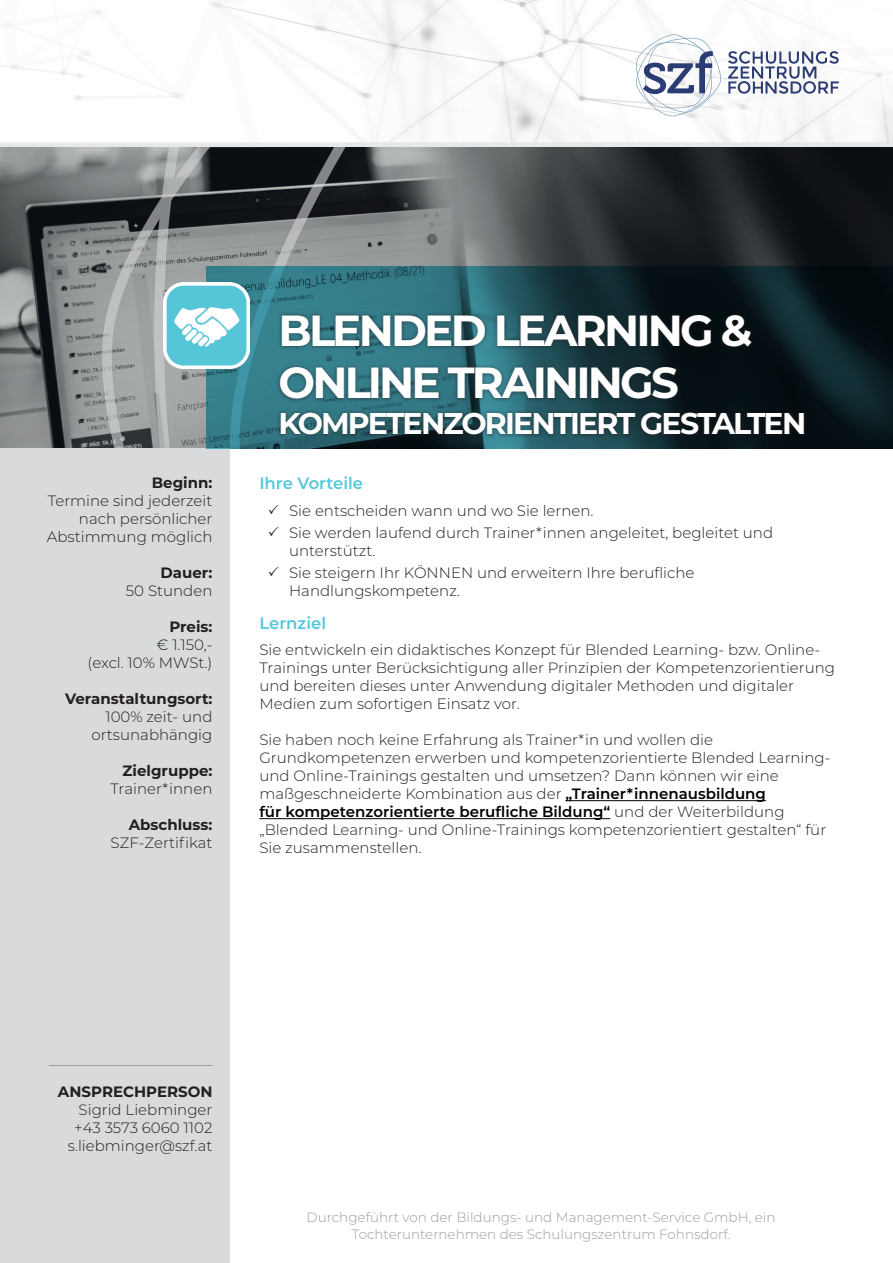
<style>
.page{position:relative;width:893px;height:1263px;background:#fff}
.page>*{position:absolute;margin:0;border:0;box-sizing:border-box;transform-origin:0 0}
.t1{font:700 43.5px/52.2px "Montserrat";letter-spacing:-.065em;color:#fff}
.t2{font:700 30px "Montserrat";letter-spacing:-.06em;color:#fff}
.t3{font:600 16.5px "Montserrat";color:#56c7db}
.t4{font:300 15px/18px "Montserrat";color:#231f20}
.t5{font:700 15px "Montserrat";color:#231f20}
.t6{font:300 13.5px/16.5px "Montserrat";color:#9b9da0;text-align:center}
.s1{font-weight:600;color:#000001}
</style>
<div class="page">
<img style="left:0;top:10px;width:98px;height:438px">
<svg style="left:98px;top:1px;width:129px;height:447px"></svg>
<svg style="left:227px;top:0;width:666px;height:266px"></svg>
<hr style="left:565px;top:800px;width:201px;height:1px;background:#000001">
<hr style="left:259px;top:818px;width:351px;height:1px;background:#000001">
<div style="left:0;top:448px;width:230px;height:815px;background:#d9dadc"></div>
<svg style="left:728px;top:51px;width:111px;height:43px"></svg>
<svg style="left:636px;top:34px;width:85px;height:82px"></svg>
<svg style="left:206px;top:266px;width:687px;height:183px;background:#1b424a"></svg>
<img style="left:163px;top:283px;width:86px;height:86px">
<div style="left:276px;top:311px;width:532px;height:128px;background:#231f20;opacity:.4"></div>
<hr style="left:49px;top:1065px;width:163px;height:1px;background:#9b9da0">
<p class="t5" style="left:152px;top:471px;width:62px">Beginn:</p>
<p class="t4" style="left:47px;top:491px;width:167px;text-align:right">Termine sind jederzeit nach persönlicher<br>Abstimmung möglich</p>
<p class="t5" style="left:161px;top:561px;width:53px">Dauer:</p>
<p class="t4" style="left:126px;top:581px;width:88px">50 Stunden</p>
<p class="t5" style="left:169px;top:615px;width:45px">Preis:</p>
<p class="t4" style="left:88px;top:635px;width:126px;text-align:right">€ 1.150,-<br>(excl. 10% MWSt.)</p>
<p class="t5" style="left:65px;top:687px;width:149px">Veranstaltungsort:</p>
<p class="t4" style="left:92px;top:707px;width:122px;text-align:right">100% zeit- und ortsunabhängig</p>
<p class="t5" style="left:123px;top:759px;width:91px">Zielgruppe:</p>
<p class="t4" style="left:110px;top:779px;width:104px">Trainer*innen</p>
<p class="t5" style="left:129px;top:813px;width:85px">Abschluss:</p>
<p class="t4" style="left:111px;top:833px;width:103px">SZF-Zertifikat</p>
<h1 class="t1" style="left:278px;top:302px;width:476px">BLENDED LEARNING &amp;<br>ONLINE TRAININGS</h1>
<h2 class="t2" style="left:278px;top:402px;width:529px">KOMPETENZORIENTIERT GESTALTEN</h2>
<p class="t3" style="left:259px;top:471px;width:105px">Ihre Vorteile</p>
<p class="t4" style="left:268px;top:501px;width:327px">✓ Sie entscheiden wann und wo Sie lernen.</p>
<p class="t4" style="left:289px;top:523px;width:485px;text-indent:-21px">✓ Sie werden laufend durch Trainer*innen angeleitet, begleitet und unterstützt.</p>
<p class="t4" style="left:289px;top:563px;width:407px;text-indent:-21px">✓ Sie steigern Ihr KÖNNEN und erweitern Ihre berufliche<br>Handlungskompetenz.</p>
<p class="t3" style="left:259px;top:611px;width:68px">Lernziel</p>
<p class="t4" style="left:259px;top:640px;width:577px">Sie entwickeln ein didaktisches Konzept für Blended Learning- bzw. Online-Trainings unter Berücksichtigung aller Prinzipien der Kompetenzorientierung und bereiten dieses unter Anwendung digitaler Methoden und digitaler Medien zum sofortigen Einsatz vor.</p>
<p class="t4" style="left:259px;top:730px;width:573px">Sie haben noch keine Erfahrung als Trainer*in und wollen die Grundkompetenzen erwerben und kompetenzorientierte Blended Learning&shy;und Online-Trainings gestalten und umsetzen? Dann können wir eine maßgeschneiderte Kombination aus der <span class="s1">„Trainer*innenausbildung<br>für kompetenzorientierte berufliche Bildung“</span> und der Weiterbildung „Blended Learning- und Online-Trainings kompetenzorientiert gestalten“ für Sie zusammenstellen.</p>
<p class="t5" style="left:58px;top:1081px;width:156px">ANSPRECHPERSON</p>
<p class="t4" style="left:68px;top:1100px;width:146px;text-align:right">Sigrid Liebminger +43 3573 6060 1102 s.liebminger@szf.at</p>
<p class="t6" style="left:307px;top:1208px;width:470px">Durchgeführt von der Bildungs- und Management-Service GmbH, ein<br>Tochterunternehmen des Schulungszentrum Fohnsdorf.</p>
</div>
